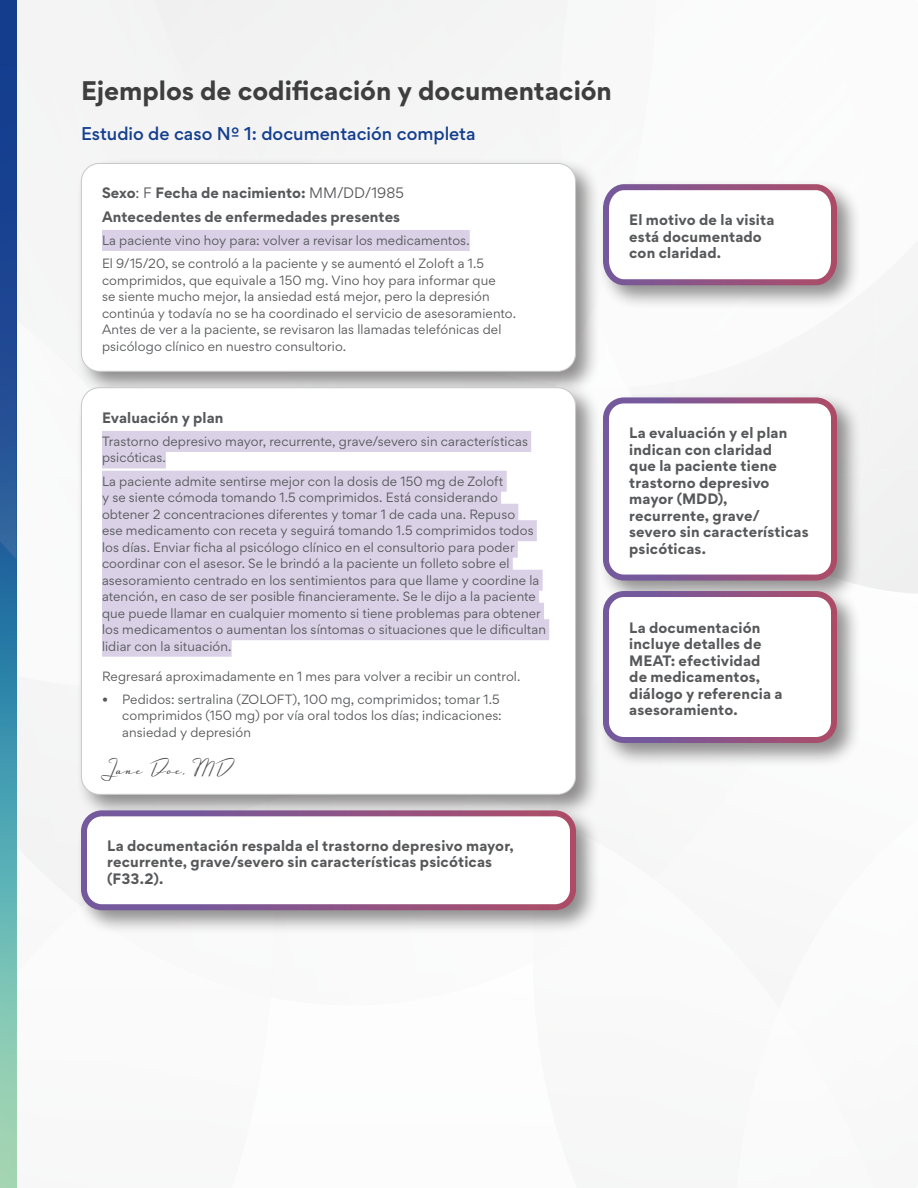
<style>
.page{position:relative;width:918px;height:1188px;background:#fff}
.page>*{position:absolute;margin:0;border:0;box-sizing:border-box;transform-origin:0 0}
.L2{font:700 24px "Gordita";color:#3e3e3f}
.signature{font:22.5px "Luxus Brut";letter-spacing:.045em;color:#494a4b}
.L3{font:500 16.5px "Gordita";color:#143e8f}
.Callout{font:700 13.5px/16.5px "Gordita";letter-spacing:.015em;color:#57585a}
.Case_study{font:700 13.5px "Gordita";letter-spacing:.01em;color:#57585a}
.Case_study-2{font:12px/16.5px "Gordita";letter-spacing:.01em;color:#57585a}
.s1{font-weight:400}
</style>
<div class="page">
<div style="left:274px;top:0;width:283px;height:157px;background:#f4f4f4"></div>
<svg style="left:0;top:1036px;width:17px;height:152px;background:#99d0b2"></svg>
<svg style="left:0;top:0;width:274px;height:1036px"></svg>
<div style="left:75px;top:157px;width:526px;height:240px;background:#231f20;opacity:.5"></div>
<div style="left:81px;top:163px;width:495px;height:208px;background:#fff;border-radius:18px"></div>
<div style="left:102px;top:230px;width:368px;height:21px;background:#dad1e7"></div>
<div style="left:81px;top:163px;width:495px;height:209px;border:1px solid #c7c8ca;border-radius:18px"></div>
<div style="left:75px;top:382px;width:526px;height:438px;background:#231f20;opacity:.5"></div>
<div style="left:81px;top:388px;width:495px;height:406px;background:#fff;border-radius:18px"></div>
<div style="left:102px;top:431px;width:429px;height:21px;background:#dad1e7"></div>
<div style="left:102px;top:447px;width:64px;height:21px;background:#dad1e7"></div>
<div style="left:102px;top:471px;width:405px;height:21px;background:#dad1e7"></div>
<div style="left:102px;top:487px;width:399px;height:21px;background:#dad1e7"></div>
<div style="left:102px;top:504px;width:416px;height:21px;background:#dad1e7"></div>
<div style="left:102px;top:520px;width:435px;height:21px;background:#dad1e7"></div>
<div style="left:102px;top:537px;width:416px;height:21px;background:#dad1e7"></div>
<div style="left:102px;top:553px;width:411px;height:21px;background:#dad1e7"></div>
<div style="left:102px;top:570px;width:441px;height:21px;background:#dad1e7"></div>
<div style="left:102px;top:586px;width:437px;height:21px;background:#dad1e7"></div>
<div style="left:102px;top:603px;width:442px;height:21px;background:#dad1e7"></div>
<div style="left:102px;top:619px;width:447px;height:21px;background:#dad1e7"></div>
<div style="left:102px;top:636px;width:130px;height:21px;background:#dad1e7"></div>
<svg style="left:557px;top:0;width:361px;height:594px"></svg>
<div style="left:597px;top:585px;width:265px;height:183px;background:#231f20;opacity:.5"></div>
<div style="left:606px;top:594px;width:228px;height:146px;background:#fff;border-radius:18px"></div>
<div style="left:603px;top:591px;width:234px;height:152px;border:6px solid #fff;border-radius:18px"></div>
<div style="left:75px;top:805px;width:526px;height:130px;background:#231f20;opacity:.5"></div>
<div style="left:84px;top:813px;width:489px;height:94px;background:#fff;border-radius:18px"></div>
<div style="left:81px;top:810px;width:495px;height:100px;border:6px solid #fff;border-radius:18px"></div>
<p class="L2" style="left:81px;top:71px;width:532px">Ejemplos de codificación y documentación</p>
<p class="L3" style="left:81px;top:121px;width:396px">Estudio de caso Nº 1: documentación completa</p>
<p class="Case_study" style="left:102px;top:182px;width:304px">Sexo<span class="s1">: F</span> Fecha de nacimiento: <span class="s1">MM/DD/1985</span></p>
<p class="Case_study" style="left:102px;top:206px;width:300px">Antecedentes de enfermedades presentes</p>
<p class="Case_study-2" style="left:102px;top:232px;width:369px">La paciente vino hoy para: volver a revisar los medicamentos.</p>
<p class="Case_study-2" style="left:102px;top:255px;width:416px">El 9/15/20, se controló a la paciente y se aumentó el Zoloft a 1.5 comprimidos, que equivale a 150 mg. Vino hoy para informar que<br>se siente mucho mejor, la ansiedad está mejor, pero la depresión continúa y todavía no se ha coordinado el servicio de asesoramiento.<br>Antes de ver a la paciente, se revisaron las llamadas telefónicas del psicólogo clínico en nuestro consultorio.</p>
<p class="Callout" style="left:629px;top:212px;width:147px">El motivo de la visita está documentado con claridad.</p>
<p class="Case_study" style="left:102px;top:407px;width:123px">Evaluación y plan</p>
<p class="Case_study-2" style="left:102px;top:433px;width:427px">Trastorno depresivo mayor, recurrente, grave/severo sin características psicóticas.</p>
<p class="Case_study-2" style="left:102px;top:473px;width:446px">La paciente admite sentirse mejor con la dosis de 150 mg de Zoloft<br>y se siente cómoda tomando 1.5 comprimidos. Está considerando obtener 2 concentraciones diferentes y tomar 1 de cada una. Repuso<br>ese medicamento con receta y seguirá tomando 1.5 comprimidos todos los días. Enviar ficha al psicólogo clínico en el consultorio para poder coordinar con el asesor. Se le brindó a la paciente un folleto sobre el asesoramiento centrado en los sentimientos para que llame y coordine la atención, en caso de ser posible financieramente. Se le dijo a la paciente que puede llamar en cualquier momento si tiene problemas para obtener los medicamentos o aumentan los síntomas o situaciones que le dificultan lidiar con la situación.</p>
<p class="Case_study-2" style="left:102px;top:668px;width:420px">Regresará aproximadamente en 1 mes para volver a recibir un control.</p>
<p class="Case_study-2" style="left:122px;top:691px;width:381px;text-indent:-20px">• Pedidos: sertralina (ZOLOFT), 100 mg, comprimidos; tomar 1.5 comprimidos (150 mg) por vía oral todos los días; indicaciones: ansiedad y depresión</p>
<p class="signature" style="left:102px;top:753px;width:132px">Jane Doe, MD</p>
<p class="Callout" style="left:629px;top:425px;width:181px">La evaluación y el plan indican con claridad<br>que la paciente tiene trastorno depresivo mayor (MDD), recurrente, grave/ severo sin características psicóticas.</p>
<p class="Callout" style="left:629px;top:619px;width:155px">La documentación incluye detalles de<br>MEAT: efectividad<br>de medicamentos, diálogo y referencia a asesoramiento.</p>
<p class="Callout" style="left:107px;top:837px;width:408px">La documentación respalda el trastorno depresivo mayor, recurrente, grave/severo sin características psicóticas (F33.2).</p>
</div>
